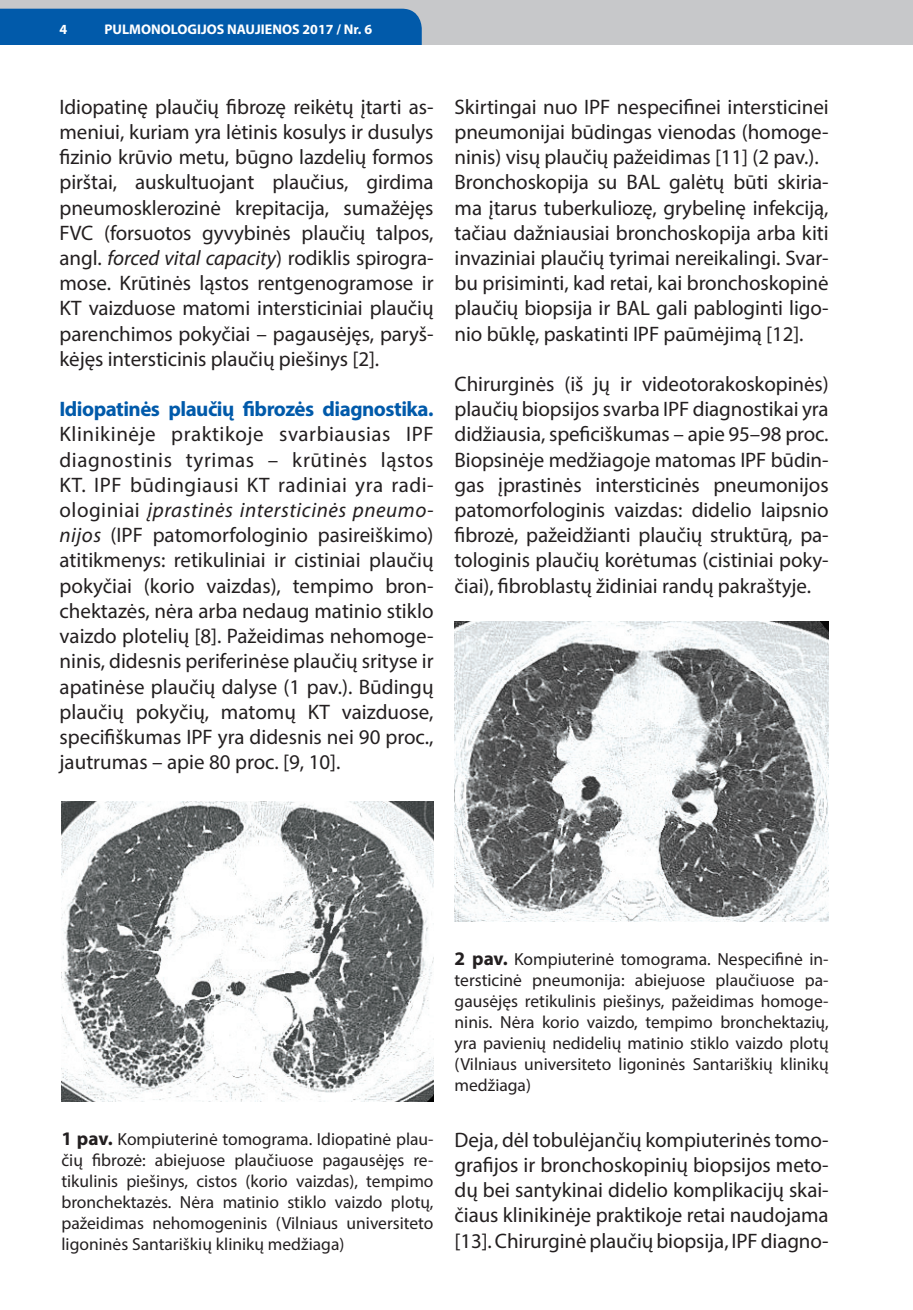
<style>
.page{position:relative;width:913px;height:1310px;background:#fff}
.page>*{position:absolute;margin:0;border:0;box-sizing:border-box;transform-origin:0 0}
.t1{font:21px/25.2px "Myriad Pro";letter-spacing:-.005em;color:#231f20;text-align:justify}
.t2{font:700 21px "Myriad Pro";letter-spacing:-.025em;color:#015aaa}
.t3{font:17.5px/21px "Myriad Pro";color:#231f20;text-align:justify}
.t4{font:700 14px "Myriad Pro";color:#fff}
.s1{font-style:italic}
.s2{font-weight:700;font-size:19.25px}
</style>
<div class="page">
<div style="left:0;top:0;width:913px;height:45px;background:#c7c8ca"></div>
<div style="left:0;top:9px;width:422px;height:36px;background:#015aaa"></div>
<img style="left:61px;top:801px;width:372px;height:300px">
<img style="left:454px;top:621px;width:374px;height:300px">
<p class="t4" style="left:60px;top:20px;width:9px">4</p>
<p class="t4" style="left:104px;top:20px;width:269px">PULMONOLOGIJOS NAUJIENOS 2017 / Nr. 6</p>
<p class="t1" style="left:60px;top:94px;width:375px">Idiopatinę plaučių fibrozę reikėtų įtarti as&shy;meniui, kuriam yra lėtinis kosulys ir dusulys fizinio krūvio metu, būgno lazdelių formos pirštai, auskultuojant plaučius, girdima pneumosklerozinė krepitacija, sumažėjęs FVC (forsuotos gyvybinės plaučių talpos, angl. <span class="s1">forced vital capacity</span>) rodiklis spirogra&shy;mose. Krūtinės ląstos rentgenogramose ir KT vaizduose matomi intersticiniai plaučių parenchimos pokyčiai – pagausėjęs, paryš&shy;kėjęs intersticinis plaučių piešinys [2].</p>
<p class="t2" style="left:60px;top:395px;width:375px">Idiopatinės plaučių fibrozės diagnostika.</p>
<p class="t1" style="left:60px;top:421px;width:375px">Klinikinėje praktikoje svarbiausias IPF diagnostinis tyrimas – krūtinės ląstos KT. IPF būdingiausi KT radiniai yra radi&shy;ologiniai <span class="s1">įprastinės intersticinės pneumo&shy;nijos</span> (IPF patomorfologinio pasireiškimo) atitikmenys: retikuliniai ir cistiniai plaučių pokyčiai (korio vaizdas), tempimo bron&shy;chektazės, nėra arba nedaug matinio stiklo vaizdo plotelių [8]. Pažeidimas nehomoge&shy;ninis, didesnis periferinėse plaučių srityse ir apatinėse plaučių dalyse (1 pav.). Būdingų plaučių pokyčių, matomų KT vaizduose, specifiškumas IPF yra didesnis nei 90 proc., jautrumas – apie 80 proc. [9, 10].</p>
<p class="t1" style="left:454px;top:94px;width:375px;text-align:left">Skirtingai nuo IPF nespecifinei intersticinei pneumonijai būdingas vienodas (homoge&shy;ninis) visų plaučių pažeidimas [11] (2 pav.).<br>Bronchoskopija su BAL galėtų būti skiria&shy;ma įtarus tuberkuliozę, grybelinę infekciją, tačiau dažniausiai bronchoskopija arba kiti invaziniai plaučių tyrimai nereikalingi. Svar&shy;bu prisiminti, kad retai, kai bronchoskopinė plaučių biopsija ir BAL gali pabloginti ligo&shy;nio būklę, paskatinti IPF paūmėjimą [12].</p>
<p class="t1" style="left:454px;top:371px;width:375px">Chirurginės (iš jų ir videotorakoskopinės) plaučių biopsijos svarba IPF diagnostikai yra didžiausia, speficiškumas – apie 95–98 proc.<br>Biopsinėje medžiagoje matomas IPF būdin&shy;gas įprastinės intersticinės pneumonijos patomorfologinis vaizdas: didelio laipsnio fibrozė, pažeidžianti plaučių struktūrą, pa&shy;tologinis plaučių korėtumas (cistiniai poky&shy;čiai), fibroblastų židiniai randų pakraštyje.</p>
<p class="t3" style="left:61px;top:1128px;width:374px"><span class="s2">1 pav.</span> Kompiuterinė tomograma. Idiopatinė plau&shy;čių fibrozė: abiejuose plaučiuose pagausėjęs re&shy;tikulinis piešinys, cistos (korio vaizdas), tempimo bronchektazės. Nėra matinio stiklo vaizdo plotų, pažeidimas nehomogeninis (Vilniaus universiteto ligoninės Santariškių klinikų medžiaga)</p>
<p class="t3" style="left:454px;top:948px;width:375px"><span class="s2">2 pav.</span> Kompiuterinė tomograma. Nespecifinė in&shy;tersticinė pneumonija: abiejuose plaučiuose pa&shy;gausėjęs retikulinis piešinys, pažeidimas homoge&shy;ninis. Nėra korio vaizdo, tempimo bronchektazių, yra pavienių nedidelių matinio stiklo vaizdo plotų (Vilniaus universiteto ligoninės Santariškių klinikų medžiaga)</p>
<p class="t1" style="left:454px;top:1126px;width:375px">Deja, dėl tobulėjančių kompiuterinės tomo&shy;grafijos ir bronchoskopinių biopsijos meto&shy;dų bei santykinai didelio komplikacijų skai&shy;čiaus klinikinėje praktikoje retai naudojama [13]. Chirurginė plaučių biopsija, IPF diagno-</p>
</div>
